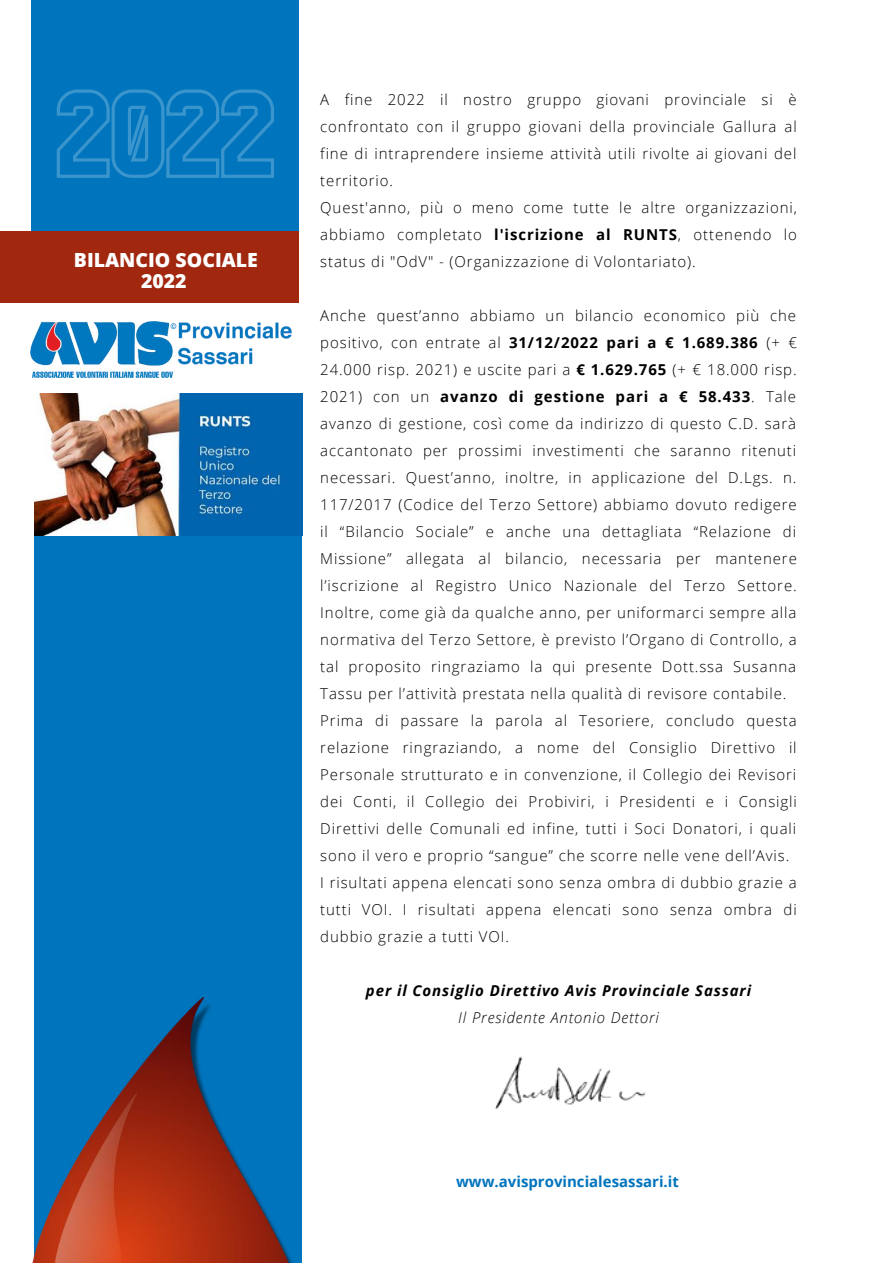
<style>
.page{position:relative;width:893px;height:1264px;background:#fff}
.page>*{position:absolute;margin:0;border:0;box-sizing:border-box;transform-origin:0 0}
.t1{font:800 19.5px/21.3px "Open Sans";color:#fff;text-align:center}
.t2{font:300 15px/27px "Open Sans";letter-spacing:.06em;color:#000}
.t3{font:italic 700 15px "Open Sans";letter-spacing:.06em;color:#000}
.t4{font:700 15px "Open Sans";color:#0074bd}
.t5{font:italic 300 15px "Open Sans";letter-spacing:.06em;color:#000}
.s1{font-weight:700}
</style>
<div class="page">
<div style="left:31px;top:0;width:267px;height:302px;background:#0074bd"></div>
<img style="left:31px;top:321px;width:261px;height:56px">
<div style="left:34px;top:394px;width:268px;height:868px;background:#0074bd"></div>
<img style="left:32px;top:997px;width:260px;height:265px">
<div style="left:0;top:232px;width:299px;height:71px;background:#a1270f"></div>
<img style="left:35px;top:394px;width:267px;height:141px">
<img style="left:494px;top:1056px;width:151px;height:53px">
<svg style="left:56px;top:89px;width:218px;height:89px"></svg>
<h1 class="t1" style="left:74px;top:248px;width:185px">BILANCIO SOCIALE<br>2022</h1>
<p class="t2" style="left:320px;top:86px;width:478px">A fine 2022 il nostro gruppo giovani provinciale si è confrontato con il gruppo giovani della provinciale Gallura al fine di intraprendere insieme attività utili rivolte ai giovani del territorio.<br>Quest'anno, più o meno come tutte le altre organizzazioni, abbiamo completato <span class="s1">l'iscrizione al RUNTS</span>, ottenendo lo status di "OdV" - (Organizzazione di Volontariato).</p>
<p class="t2" style="left:320px;top:301px;width:478px">Anche quest’anno abbiamo un bilancio economico più che positivo, con entrate al <span class="s1">31/12/2022 pari a € 1.689.386</span> (+ € 24.000 risp. 2021) e uscite pari a <span class="s1">€ 1.629.765</span> (+ € 18.000 risp.<br>2021) con un <span class="s1">avanzo di gestione pari a € 58.433</span>. Tale avanzo di gestione, così come da indirizzo di questo C.D. sarà accantonato per prossimi investimenti che saranno ritenuti necessari. Quest’anno, inoltre, in applicazione del D.Lgs. n.<br>117/2017 (Codice del Terzo Settore) abbiamo dovuto redigere il “Bilancio Sociale” e anche una dettagliata “Relazione di Missione” allegata al bilancio, necessaria per mantenere l’iscrizione al Registro Unico Nazionale del Terzo Settore.<br>Inoltre, come già da qualche anno, per uniformarci sempre alla normativa del Terzo Settore, è previsto l’Organo di Controllo, a tal proposito ringraziamo la qui presente Dott.ssa Susanna Tassu per l’attività prestata nella qualità di revisore contabile.<br>Prima di passare la parola al Tesoriere, concludo questa relazione ringraziando, a nome del Consiglio Direttivo il Personale strutturato e in convenzione, il Collegio dei Revisori dei Conti, il Collegio dei Probiviri, i Presidenti e i Consigli Direttivi delle Comunali ed infine, tutti i Soci Donatori, i quali sono il vero e proprio “sangue” che scorre nelle vene dell’Avis.<br>I risultati appena elencati sono senza ombra di dubbio grazie a tutti VOI. I risultati appena elencati sono senza ombra di dubbio grazie a tutti VOI.</p>
<p class="t3" style="left:366px;top:979px;width:387px">per il Consiglio Direttivo Avis Provinciale Sassari</p>
<p class="t5" style="left:458px;top:1006px;width:202px">Il Presidente Antonio Dettori</p>
<p class="t4" style="left:456px;top:1171px;width:224px">www.avisprovincialesassari.it</p>
</div>
